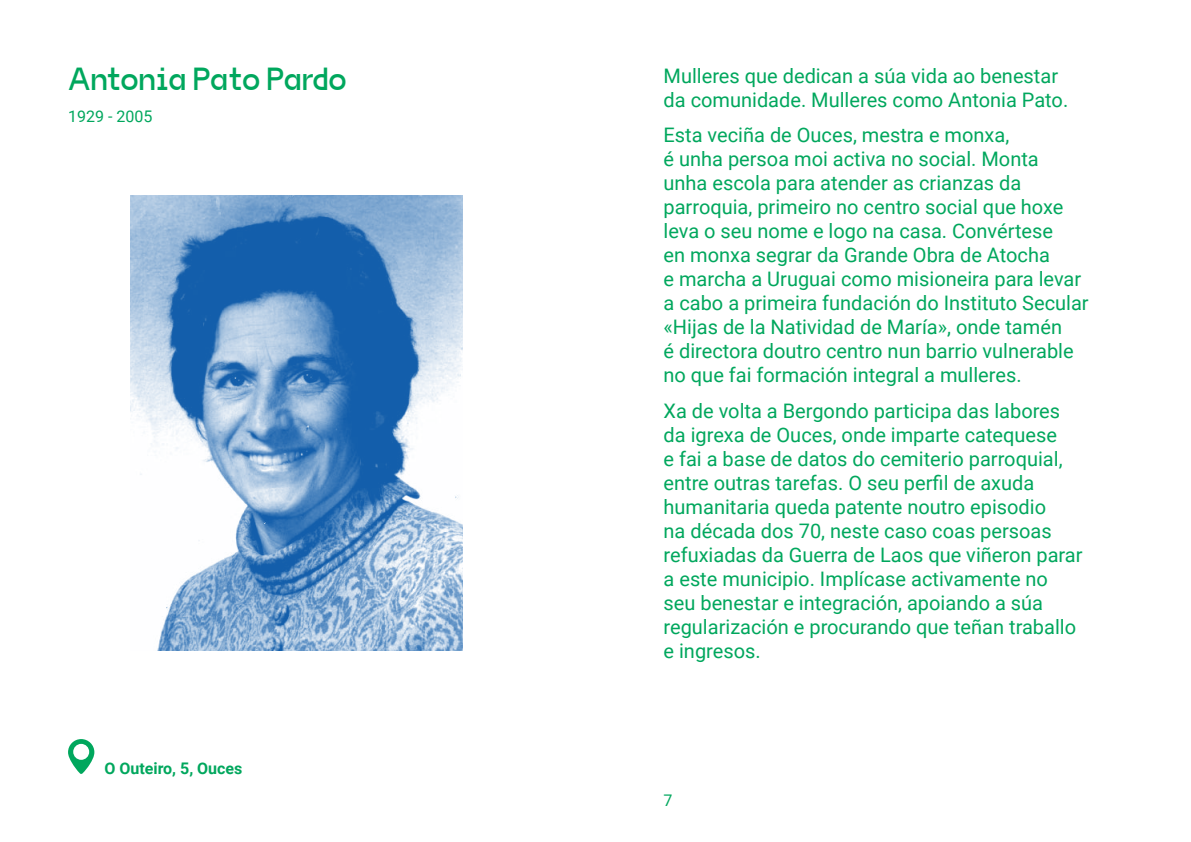
<style>
.page{position:relative;width:1191px;height:842px;background:#fff}
.page>*{position:absolute;margin:0;border:0;box-sizing:border-box;transform-origin:0 0}
.t1{font:32px "VG5000";color:#00a75d}
.t2{font:20px/24px "Roboto";color:#00a75d}
.t3{font:700 16px "Roboto";color:#00a75d}
.t4{font:16px "Roboto";color:#00a75d}
</style>
<div class="page">
<img style="left:130px;top:195px;width:333px;height:455px">
<svg style="left:68px;top:739px;width:26px;height:35px"></svg>
<h1 class="t1" style="left:68px;top:61px;width:280px">Antonia Pato Pardo</h1>
<p class="t4" style="left:68px;top:105px;width:86px">1929 - 2005</p>
<p class="t3" style="left:104px;top:757px;width:140px">O Outeiro, 5, Ouces</p>
<p class="t2" style="left:663px;top:63px;width:406px">Mulleres que dedican a súa vida ao benestar da comunidade. Mulleres como Antonia Pato.</p>
<p class="t2" style="left:663px;top:123px;width:426px">Esta veciña de Ouces, mestra e monxa,<br>é unha persoa moi activa no social. Monta<br>unha escola para atender as crianzas da parroquia, primeiro no centro social que hoxe leva o seu nome e logo na casa. Convértese<br>en monxa segrar da Grande Obra de Atocha<br>e marcha a Uruguai como misioneira para levar a cabo a primeira fundación do Instituto Secular «Hijas de la Natividad de María», onde tamén<br>é directora doutro centro nun barrio vulnerable no que fai formación integral a mulleres.</p>
<p class="t2" style="left:663px;top:398px;width:420px">Xa de volta a Bergondo participa das labores da igrexa de Ouces, onde imparte catequese<br>e fai a base de datos do cemiterio parroquial, entre outras tarefas. O seu perfil de axuda humanitaria queda patente noutro episodio<br>na década dos 70, neste caso coas persoas refuxiadas da Guerra de Laos que viñeron parar a este municipio. Implícase activamente no seu benestar e integración, apoiando a súa regularización e procurando que teñan traballo e ingresos.</p>
<p class="t4" style="left:663px;top:789px;width:10px">7</p>
</div>
